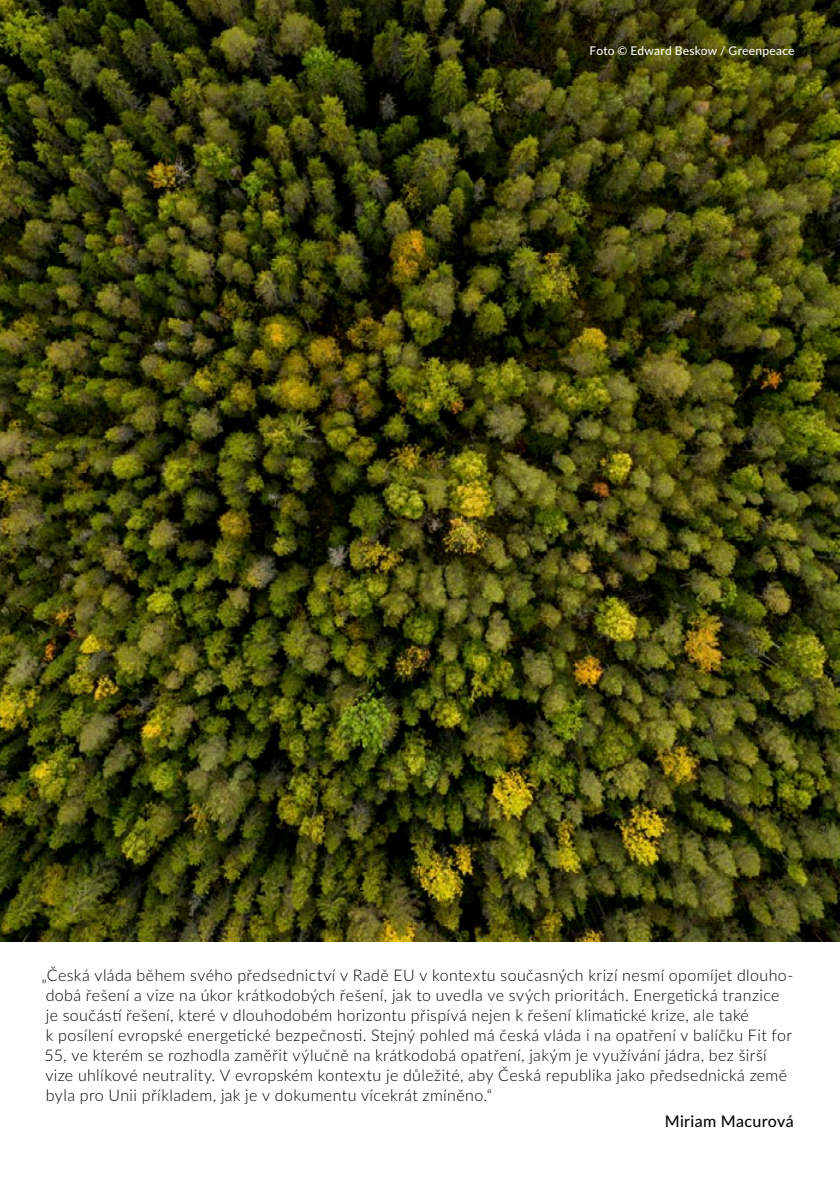
<style>
.page{position:relative;width:840px;height:1191px;background:#fff}
.page>*{position:absolute;margin:0;border:0;box-sizing:border-box;transform-origin:0 0}
.t1{font:300 16px/20px "Lato";letter-spacing:.025em;color:#000}
.t2{font:500 16px "Lato";letter-spacing:.025em;color:#000}
.t3{font:500 12px "Lato";letter-spacing:.02em;color:#fff}
</style>
<div class="page">
<img style="left:0;top:0;width:839px;height:941px">
<p class="t3" style="left:589px;top:42px;width:206px">Foto © Edward Beskow / Greenpeace</p>
<p class="t1" style="left:41px;top:964px;width:753px">„Česká vláda během svého předsednictví v Radě EU v kontextu současných krizí nesmí opomíjet dlouho&shy;dobá řešení a vize na úkor krátkodobých řešení, jak to uvedla ve svých prioritách. Energetická tranzice<br>je součástí řešení, které v dlouhodobém horizontu přispívá nejen k řešení klimatické krize, ale také<br>k posílení evropské energetické bezpečnosti. Stejný pohled má česká vláda i na opatření v balíčku Fit for 55, ve kterém se rozhodla zaměřit výlučně na krátkodobá opatření, jakým je využívání jádra, bez širší vize uhlíkové neutrality. V evropském kontextu je důležité, aby Česká republika jako předsednická země byla pro Unii příkladem, jak je v dokumentu vícekrát zmíněno.“</p>
<p class="t2" style="left:664px;top:1109px;width:130px">Miriam Macurová</p>
</div>
